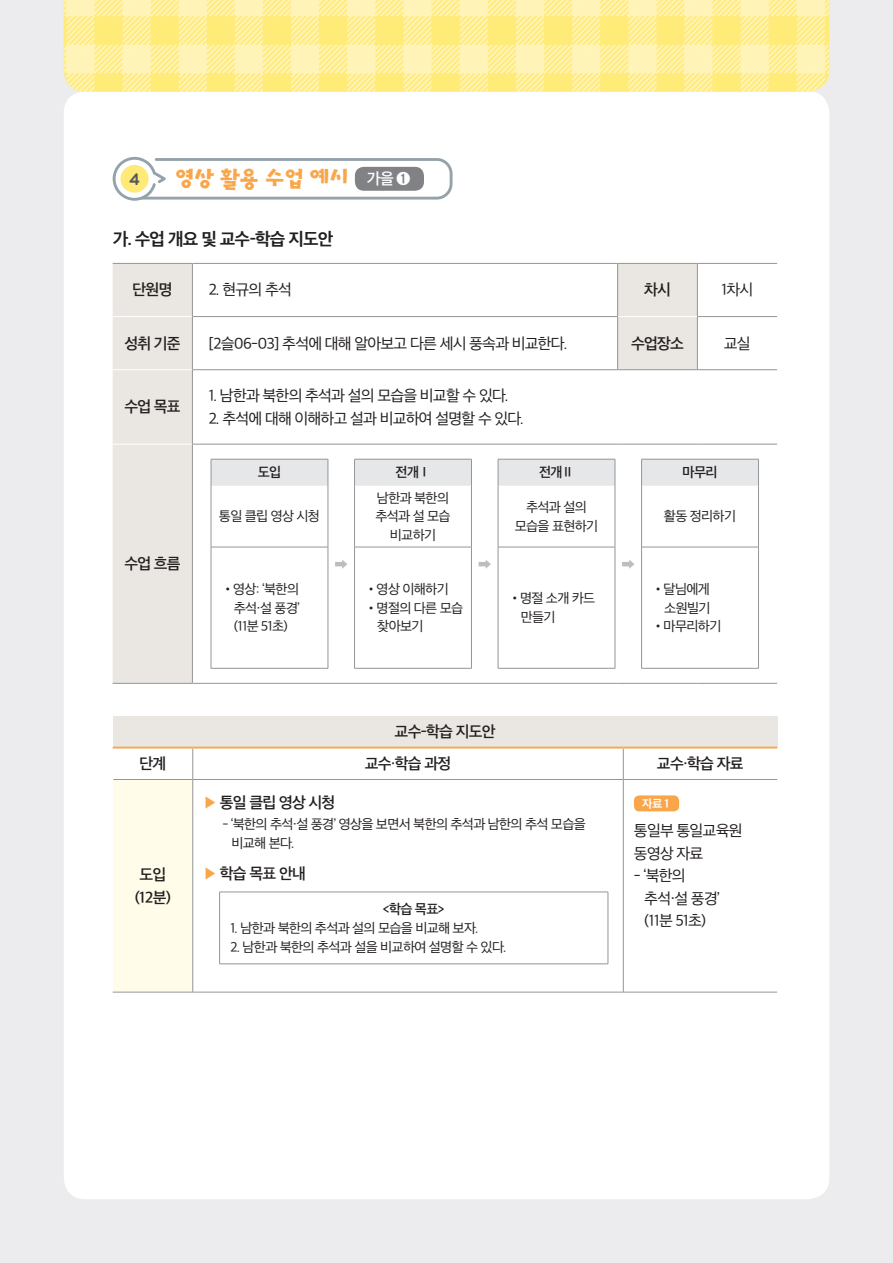
<style>
.page{position:relative;width:893px;height:1263px;background:#ececee}
.page>*{position:absolute;margin:0;border:0;box-sizing:border-box;transform-origin:0 0}
.t1{font:22.5px "SD Sogeum c Bd";letter-spacing:-.05em;color:#f9a64a}
.t2{font:16.8px "SD Gothic Neoa g Bd";letter-spacing:-.05em;color:#231f20}
.t3{font:16.8px "Multicolore";color:#57585a}
.t4{font:15px/22.5px "SD Gothic Neoa d Rg";letter-spacing:-.05em;color:#231f20}
.t5{font:15px/22.5px "SD Gothic Neoa f Sm";letter-spacing:-.05em;color:#231f20;text-align:center}
.t6{font:13.2px/18.8px "SD Gothic Neoa d Rg";letter-spacing:-.05em;color:#231f20}
.t7{font:13.2px "SD Gothic Neoa f Sm";letter-spacing:-.05em;color:#231f20}
.t8{font:11.25px "SD Gothic Neoa g Bd";color:#fff}
.s1{font-family:"SD Gothic Neoa f Sm";font-size:15px;color:#fff}
.s2{color:#f9a64a}
</style>
<div class="page">
<div style="left:64px;top:91px;width:765px;height:1108px;background:#fff;border-radius:21px"></div>
<img style="left:64px;top:0;width:765px;height:91px">
<svg style="left:113px;top:157px;width:339px;height:44px"></svg>
<div style="left:120px;top:165px;width:29px;height:28px;background:#ffea77;border-radius:14px"></div>
<div style="left:355px;top:167px;width:69px;height:24px;background:#808285;border-radius:9px"></div>
<svg style="left:113px;top:264px;width:584px;height:419px"></svg>
<hr style="left:192px;top:264px;width:1px;height:52px;background:#939598">
<hr style="left:617px;top:264px;width:1px;height:52px;background:#939598">
<hr style="left:697px;top:264px;width:1px;height:52px;background:#939598">
<hr style="left:192px;top:316px;width:426px;height:1px;background:#939598">
<hr style="left:192px;top:317px;width:1px;height:52px;background:#939598">
<hr style="left:617px;top:317px;width:1px;height:52px;background:#939598">
<hr style="left:697px;top:316px;width:80px;height:1px;background:#939598">
<hr style="left:697px;top:317px;width:1px;height:52px;background:#939598">
<hr style="left:192px;top:369px;width:426px;height:1px;background:#939598">
<hr style="left:192px;top:370px;width:1px;height:74px;background:#939598">
<hr style="left:618px;top:369px;width:79px;height:1px;background:#939598">
<hr style="left:697px;top:369px;width:80px;height:1px;background:#939598">
<hr style="left:192px;top:444px;width:426px;height:1px;background:#939598">
<hr style="left:192px;top:444px;width:1px;height:239px;background:#939598">
<hr style="left:618px;top:444px;width:79px;height:1px;background:#939598">
<hr style="left:697px;top:444px;width:80px;height:1px;background:#939598">
<hr style="left:113px;top:316px;width:79px;height:1px;background:#fff">
<hr style="left:113px;top:369px;width:79px;height:1px;background:#fff">
<hr style="left:113px;top:444px;width:79px;height:1px;background:#fff">
<hr style="left:618px;top:316px;width:79px;height:1px;background:#fff">
<hr style="left:113px;top:263px;width:79px;height:1px;background:#939598">
<hr style="left:192px;top:263px;width:426px;height:1px;background:#939598">
<hr style="left:618px;top:263px;width:79px;height:1px;background:#939598">
<hr style="left:697px;top:263px;width:80px;height:1px;background:#939598">
<hr style="left:113px;top:683px;width:79px;height:1px;background:#939598">
<hr style="left:192px;top:683px;width:426px;height:1px;background:#939598">
<hr style="left:618px;top:683px;width:79px;height:1px;background:#939598">
<hr style="left:697px;top:683px;width:80px;height:1px;background:#939598">
<hr style="left:211px;top:668px;width:117px;height:1px;background:#939598">
<hr style="left:354px;top:668px;width:118px;height:1px;background:#939598">
<hr style="left:498px;top:668px;width:117px;height:1px;background:#939598">
<hr style="left:641px;top:668px;width:118px;height:1px;background:#939598">
<svg style="left:211px;top:459px;width:548px;height:209px"></svg>
<div style="left:113px;top:716px;width:664px;height:32px;background:#eae6e1"></div>
<div style="left:113px;top:779px;width:80px;height:213px;background:#fffde9"></div>
<hr style="left:192px;top:748px;width:1px;height:31px;background:#939598">
<hr style="left:623px;top:748px;width:1px;height:31px;background:#939598">
<hr style="left:192px;top:780px;width:1px;height:212px;background:#939598">
<hr style="left:623px;top:780px;width:1px;height:212px;background:#939598">
<hr style="left:113px;top:992px;width:80px;height:1px;background:#939598">
<hr style="left:193px;top:992px;width:430px;height:1px;background:#939598">
<hr style="left:623px;top:992px;width:154px;height:1px;background:#939598">
<hr style="left:113px;top:747px;width:80px;height:1px;background:#f9a64a">
<hr style="left:193px;top:747px;width:430px;height:1px;background:#f9a64a">
<hr style="left:623px;top:747px;width:154px;height:1px;background:#f9a64a">
<hr style="left:113px;top:779px;width:80px;height:1px;background:#939598">
<hr style="left:193px;top:779px;width:430px;height:1px;background:#939598">
<hr style="left:623px;top:779px;width:154px;height:1px;background:#939598">
<hr style="left:219px;top:892px;width:389px;height:1px;background:#939598">
<hr style="left:219px;top:892px;width:1px;height:71px;background:#939598">
<hr style="left:608px;top:892px;width:1px;height:71px;background:#939598">
<hr style="left:219px;top:963px;width:389px;height:1px;background:#939598">
<div style="left:634px;top:795px;width:45px;height:16px;background:#f9a64a;border-radius:5px"></div>
<p class="t3" style="left:129px;top:169px;width:12px">4</p>
<h1 class="t1" style="left:175px;top:167px;width:237px">영상 활용 수업 예시 <span class="s1">가을 ➊</span></h1>
<p class="t2" style="left:113px;top:230px;width:222px">가. 수업 개요 및 교수-학습 지도안</p>
<p class="t5" style="left:133px;top:279px;width:41px">단원명</p>
<p class="t4" style="left:208px;top:279px;width:85px">2. 현규의 추석</p>
<p class="t5" style="left:644px;top:279px;width:28px">차시</p>
<p class="t4" style="left:721px;top:279px;width:34px">1차시</p>
<p class="t5" style="left:124px;top:332px;width:58px">성취 기준</p>
<p class="t4" style="left:208px;top:332px;width:361px">[2슬06-03] 추석에 대해 알아보고 다른 세시 풍속과 비교한다.</p>
<p class="t5" style="left:631px;top:332px;width:54px">수업장소</p>
<p class="t4" style="left:724px;top:332px;width:28px">교실</p>
<p class="t5" style="left:124px;top:396px;width:58px">수업 목표</p>
<p class="t5" style="left:124px;top:552px;width:58px">수업 흐름</p>
<p class="t4" style="left:208px;top:384px;width:302px">1. 남한과 북한의 추석과 설의 모습을 비교할 수 있다.</p>
<p class="t4" style="left:208px;top:407px;width:317px">2. 추석에 대해 이해하고 설과 비교하여 설명할 수 있다.</p>
<p class="t7" style="left:258px;top:466px;width:25px">도입</p>
<p class="t7" style="left:396px;top:466px;width:36px">전개Ⅰ</p>
<p class="t7" style="left:539px;top:466px;width:36px">전개Ⅱ</p>
<p class="t7" style="left:683px;top:466px;width:36px">마무리</p>
<p class="t6" style="left:219px;top:507px;width:103px">통일 클립 영상 시청</p>
<p class="t6" style="left:375px;top:488px;width:77px;text-align:center">남한과 북한의 추석과 설 모습 비교하기</p>
<p class="t6" style="left:515px;top:498px;width:85px;text-align:center">추석과 설의 모습을 표현하기</p>
<p class="t6" style="left:664px;top:507px;width:74px">활동 정리하기</p>
<p class="t6" style="left:234px;top:579px;width:68px;text-align:justify;text-indent:-12px">•영상: ‘북한의 추석·설 풍경’ (11분 51초)</p>
<p class="t6" style="left:365px;top:579px;width:85px">•영상 이해하기</p>
<p class="t6" style="left:377px;top:598px;width:87px;text-indent:-12px">•명절의 다른 모습 찾아보기</p>
<p class="t6" style="left:521px;top:589px;width:76px;text-indent:-12px">•명절 소개 카드 만들기</p>
<p class="t6" style="left:652px;top:579px;width:60px;text-align:right">•달님에게 소원빌기</p>
<p class="t6" style="left:652px;top:617px;width:71px">•마무리하기</p>
<p class="t5" style="left:395px;top:720px;width:102px">교수-학습 지도안</p>
<p class="t5" style="left:139px;top:752px;width:28px">단계</p>
<p class="t5" style="left:365px;top:752px;width:88px">교수·학습 과정</p>
<p class="t5" style="left:657px;top:752px;width:88px">교수·학습 자료</p>
<p class="t5" style="left:135px;top:863px;width:38px">도입 (12분)</p>
<p class="t5" style="left:203px;top:792px;width:133px"><span class="s2">▶</span> 통일 클립 영상 시청</p>
<p class="t6" style="left:231px;top:815px;width:356px;text-indent:-9px">- ‘북한의 추석·설 풍경’ 영상을 보면서 북한의 추석과 남한의 추석 모습을 비교해 본다.</p>
<p class="t5" style="left:203px;top:862px;width:104px"><span class="s2">▶</span> 학습 목표 안내</p>
<p class="t7" style="left:383px;top:902px;width:63px">&lt;학습 목표&gt;</p>
<p class="t6" style="left:230px;top:918px;width:250px">1. 남한과 북한의 추석과 설의 모습을 비교해 보자.</p>
<p class="t6" style="left:230px;top:937px;width:278px">2. 남한과 북한의 추석과 설을 비교하여 설명할 수 있다.</p>
<p class="t8" style="left:642px;top:798px;width:28px">자료 1</p>
<p class="t4" style="left:634px;top:819px;width:110px">통일부 통일교육원 동영상 자료</p>
<p class="t4" style="left:644px;top:864px;width:77px;text-indent:-10px">- ‘북한의 추석·설 풍경’ (11분 51초)</p>
</div>
